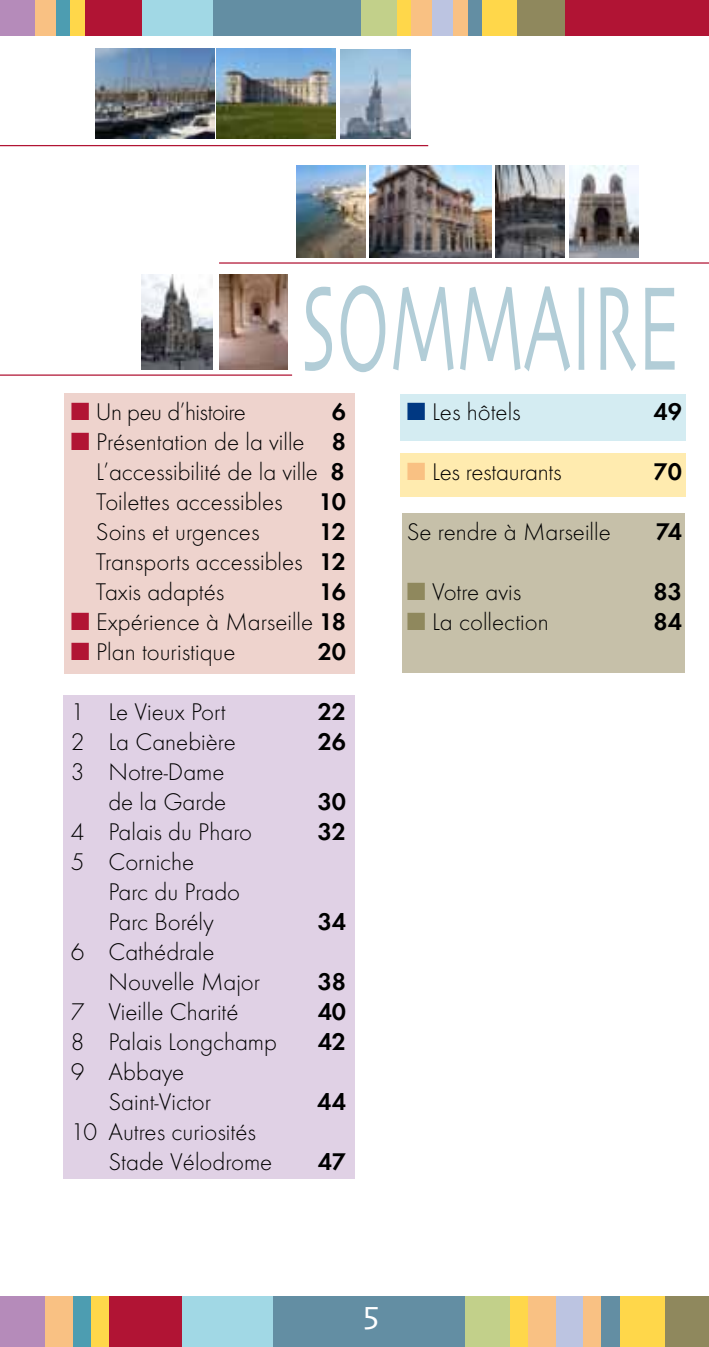
<style>
.page{position:relative;width:709px;height:1347px;background:#fff}
.page>*{position:absolute;margin:0;border:0;box-sizing:border-box;transform-origin:0 0}
.t1{font:35px "Skia";color:#fff}
.t2{font:300 25px/30px "Futura T";color:#000}
.t3{font:600 25px "Futura T";color:#000}
.t4{font:300 25px "Futura T";letter-spacing:-.02em;color:#000}
.s1{color:#b11434}
.s2{font-weight:600}
.s3{color:#003882}
.s4{color:#f9c183}
.s5{color:#8f885d}
</style>
<div class="page">
<div style="left:0;top:0;width:35px;height:35px;background:#b58bba"></div>
<div style="left:35px;top:0;width:22px;height:35px;background:#f9c183"></div>
<div style="left:57px;top:0;width:14px;height:35px;background:#4d9db1"></div>
<div style="left:71px;top:0;width:14px;height:35px;background:#ffd74a"></div>
<div style="left:85px;top:0;width:57px;height:35px;background:#b11434"></div>
<div style="left:142px;top:0;width:71px;height:35px;background:#a1d8e5"></div>
<div style="left:213px;top:0;width:148px;height:35px;background:#638ea3"></div>
<div style="left:361px;top:0;width:36px;height:35px;background:#c2d08a"></div>
<div style="left:397px;top:0;width:14px;height:35px;background:#ffd74a"></div>
<div style="left:411px;top:0;width:21px;height:35px;background:#f9c183"></div>
<div style="left:432px;top:0;width:22px;height:35px;background:#bcc4e1"></div>
<div style="left:454px;top:0;width:14px;height:35px;background:#f9c183"></div>
<div style="left:468px;top:0;width:14px;height:35px;background:#638ea3"></div>
<div style="left:482px;top:0;width:35px;height:35px;background:#ffd74a"></div>
<div style="left:517px;top:0;width:50px;height:35px;background:#8f885d"></div>
<div style="left:565px;top:0;width:144px;height:35px;background:#b11434"></div>
<div style="left:0;top:1295px;width:46px;height:51px;background:#b58bba"></div>
<div style="left:46px;top:1295px;width:27px;height:51px;background:#f9c183"></div>
<div style="left:73px;top:1295px;width:18px;height:51px;background:#4d9db1"></div>
<div style="left:91px;top:1295px;width:18px;height:51px;background:#ffd74a"></div>
<div style="left:109px;top:1295px;width:73px;height:51px;background:#b11434"></div>
<div style="left:182px;top:1295px;width:91px;height:51px;background:#a1d8e5"></div>
<div style="left:273px;top:1295px;width:192px;height:51px;background:#638ea3"></div>
<div style="left:465px;top:1295px;width:45px;height:51px;background:#c2d08a"></div>
<div style="left:510px;top:1295px;width:18px;height:51px;background:#ffd74a"></div>
<div style="left:528px;top:1295px;width:28px;height:51px;background:#f9c183"></div>
<div style="left:556px;top:1295px;width:27px;height:51px;background:#bcc4e1"></div>
<div style="left:583px;top:1295px;width:18px;height:51px;background:#f9c183"></div>
<div style="left:601px;top:1295px;width:19px;height:51px;background:#638ea3"></div>
<div style="left:620px;top:1295px;width:45px;height:51px;background:#ffd74a"></div>
<div style="left:665px;top:1295px;width:44px;height:51px;background:#8f885d"></div>
<div style="left:400px;top:454px;width:286px;height:43px;background:#ffebaf"></div>
<div style="left:64px;top:393px;width:290px;height:280px;background:#eed3cd"></div>
<div style="left:402px;top:513px;width:283px;height:159px;background:#c6c0a9"></div>
<div style="left:400px;top:394px;width:286px;height:47px;background:#d4ecf2"></div>
<div style="left:64px;top:694px;width:291px;height:484px;background:#e0d1e5"></div>
<img style="left:217px;top:49px;width:118px;height:89px">
<img style="left:95px;top:49px;width:119px;height:89px">
<hr style="left:0;top:145px;width:428px;height:1px;background:#b11434">
<img style="left:296px;top:165px;width:69px;height:93px">
<img style="left:496px;top:165px;width:69px;height:93px">
<img style="left:569px;top:165px;width:69px;height:93px">
<img style="left:369px;top:165px;width:122px;height:93px">
<hr style="left:219px;top:262px;width:490px;height:2px;background:#b11434">
<img style="left:220px;top:275px;width:67px;height:95px">
<img style="left:340px;top:49px;width:71px;height:89px">
<img style="left:141px;top:275px;width:71px;height:95px">
<hr style="left:0;top:374px;width:292px;height:2px;background:#b11434">
<svg style="left:305px;top:285px;width:369px;height:87px"></svg>
<p class="t4" style="left:71px;top:397px;width:176px"><span class="s1">■</span> Un peu d’histoire</p>
<p class="t3" style="left:332px;top:397px;width:16px">6</p>
<p class="t2" style="left:96px;top:427px;width:251px;text-align:justify;text-indent:-25px"><span class="s1">■</span> Présentation de la ville <span class="s2">8<br></span>L’accessibilité de la ville <span class="s2">8<br></span>Toilettes accessibles</p>
<p class="t3" style="left:319px;top:487px;width:29px">10</p>
<p class="t2" style="left:96px;top:517px;width:251px;text-align:justify;text-indent:223px"><span class="s2">12<br></span>Transports accessibles <span class="s2">12<br></span>Taxis adaptés</p>
<p class="t2" style="left:96px;top:517px;width:165px">Soins et urgences</p>
<p class="t3" style="left:319px;top:577px;width:28px">16</p>
<p class="t2" style="left:71px;top:607px;width:276px"><span class="s1">■</span> Expérience à Marseille <span class="s2">18</span></p>
<p class="t2" style="left:71px;top:637px;width:166px"><span class="s1">■</span> Plan touristique</p>
<p class="t3" style="left:318px;top:637px;width:30px">20</p>
<p class="t2" style="left:71px;top:697px;width:156px">1 Le Vieux Port</p>
<p class="t3" style="left:318px;top:697px;width:30px">22</p>
<p class="t2" style="left:71px;top:727px;width:166px">2 La Canebière</p>
<p class="t3" style="left:318px;top:727px;width:30px">26</p>
<p class="t2" style="left:71px;top:757px;width:157px;text-align:right">3 Notre-Dame de la Garde</p>
<p class="t3" style="left:318px;top:787px;width:30px">30</p>
<p class="t2" style="left:71px;top:817px;width:183px">4 Palais du Pharo</p>
<p class="t3" style="left:318px;top:817px;width:30px">32</p>
<p class="t2" style="left:108px;top:847px;width:133px;text-indent:-38px">5 Corniche<br>Parc du Prado<br>Parc Borély</p>
<p class="t3" style="left:318px;top:907px;width:30px">34</p>
<p class="t2" style="left:108px;top:937px;width:153px;text-indent:-38px">6 Cathédrale<br>Nouvelle Major</p>
<p class="t3" style="left:318px;top:967px;width:30px">38</p>
<p class="t2" style="left:71px;top:997px;width:169px">7 Vieille Charité</p>
<p class="t3" style="left:318px;top:997px;width:30px">40</p>
<p class="t2" style="left:71px;top:1027px;width:208px">8 Palais Longchamp</p>
<p class="t3" style="left:318px;top:1027px;width:30px">42</p>
<p class="t2" style="left:108px;top:1057px;width:104px;text-indent:-38px">9 Abbaye<br>Saint-Victor</p>
<p class="t3" style="left:317px;top:1087px;width:30px">44</p>
<p class="t2" style="left:108px;top:1117px;width:165px;text-indent:-38px">10 Autres curiosités<br>Stade Vélodrome</p>
<p class="t3" style="left:318px;top:1147px;width:30px">47</p>
<p class="t2" style="left:407px;top:397px;width:116px"><span class="s3">■</span> Les hôtels</p>
<p class="t3" style="left:653px;top:397px;width:30px">49</p>
<p class="t2" style="left:407px;top:457px;width:156px"><span class="s4">■</span> Les restaurants</p>
<p class="t3" style="left:653px;top:457px;width:30px">70</p>
<p class="t2" style="left:407px;top:517px;width:206px">Se rendre à Marseille</p>
<p class="t3" style="left:655px;top:517px;width:28px">74</p>
<p class="t2" style="left:407px;top:577px;width:116px"><span class="s5">■</span> Votre avis</p>
<p class="t3" style="left:653px;top:577px;width:30px">83</p>
<p class="t2" style="left:407px;top:607px;width:143px"><span class="s5">■</span> La collection</p>
<p class="t3" style="left:653px;top:607px;width:30px">84</p>
<h1 class="t1" style="left:362px;top:1291px;width:18px">5</h1>
</div>
